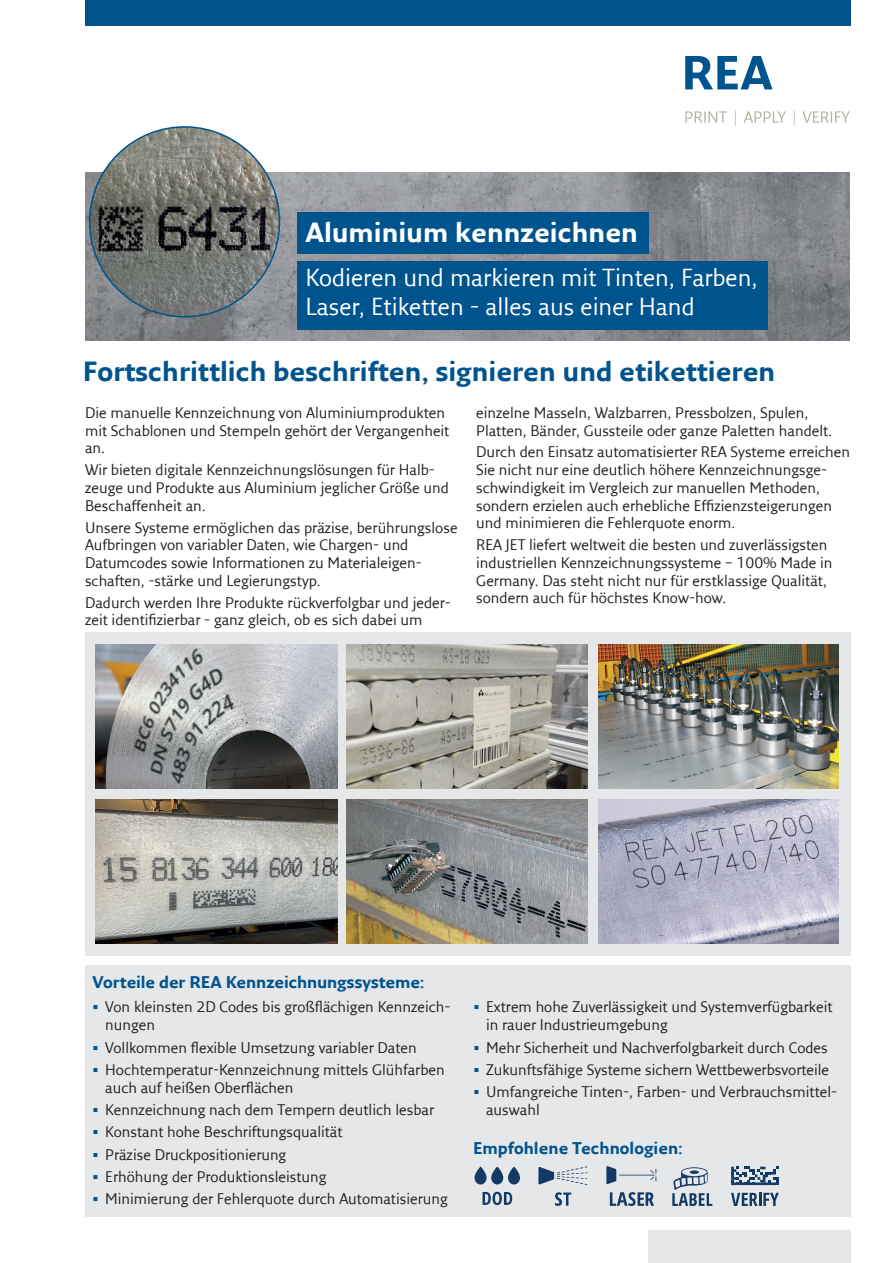
<style>
.page{position:relative;width:893px;height:1263px;background:#fff}
.page>*{position:absolute;margin:0;border:0;box-sizing:border-box;transform-origin:0 0}
.t1{font:700 27px "Fresco Sans LF";color:#00548e}
.t2{font:700 27px "Fresco Sans LF";color:#fff}
.t3{font:24px/29.2px "Fresco Sans LF";color:#fff}
.t4{font:700 16.5px "Fresco Sans LF";letter-spacing:-.005em;color:#00548e}
.t5{font:15px/17.7px "Fresco Sans LF";color:#231f20}
</style>
<div class="page">
<div style="left:85px;top:0;width:765px;height:26px;background:#00548e"></div>
<div style="left:648px;top:1230px;width:202px;height:33px;background:#e6e7e9"></div>
<div style="left:85px;top:965px;width:765px;height:252px;background:#e6e7e9"></div>
<img style="left:85px;top:172px;width:765px;height:168px">
<div style="left:297px;top:212px;width:352px;height:41px;background:#00548e"></div>
<div style="left:297px;top:261px;width:470px;height:69px;background:#00548e"></div>
<svg style="left:88px;top:126px;width:194px;height:193px;background:#7f827f"></svg>
<svg style="left:685px;top:110px;width:165px;height:16px"></svg>
<svg style="left:685px;top:56px;width:87px;height:33px"></svg>
<div style="left:85px;top:632px;width:765px;height:324px;background:#e6e7e9"></div>
<img style="left:599px;top:645px;width:240px;height:144px">
<img style="left:96px;top:645px;width:241px;height:144px">
<img style="left:347px;top:645px;width:240px;height:144px">
<img style="left:347px;top:799px;width:240px;height:144px">
<img style="left:96px;top:799px;width:241px;height:144px">
<img style="left:599px;top:799px;width:240px;height:144px">
<svg style="left:731px;top:1193px;width:48px;height:13px"></svg>
<svg style="left:731px;top:1167px;width:48px;height:18px"></svg>
<svg style="left:610px;top:1192px;width:44px;height:14px"></svg>
<svg style="left:606px;top:1166px;width:10px;height:18px"></svg>
<hr style="left:619px;top:1175px;width:36px;height:1px;background:#133a65">
<svg style="left:650px;top:1169px;width:7px;height:12px"></svg>
<svg style="left:555px;top:1192px;width:16px;height:14px"></svg>
<svg style="left:538px;top:1166px;width:49px;height:19px"></svg>
<svg style="left:672px;top:1167px;width:40px;height:39px"></svg>
<svg style="left:483px;top:1192px;width:29px;height:13px"></svg>
<svg style="left:474px;top:1166px;width:46px;height:18px"></svg>
<h1 class="t2" style="left:306px;top:215px;width:334px">Aluminium kennzeichnen</h1>
<h2 class="t3" style="left:306px;top:262px;width:454px">Kodieren und markieren mit Tinten, Farben,<br>Laser, Etiketten - alles aus einer Hand</h2>
<h1 class="t1" style="left:83px;top:355px;width:694px">Fortschrittlich beschriften, signieren und etikettieren</h1>
<p class="t5" style="left:85px;top:403px;width:366px">Die manuelle Kennzeichnung von Aluminiumprodukten mit Schablonen und Stempeln gehört der Vergangenheit an.</p>
<p class="t5" style="left:85px;top:461px;width:365px">Wir bieten digitale Kennzeichnungslösungen für Halb&shy;zeuge und Produkte aus Aluminium jeglicher Größe und<br>Beschaffenheit an.</p>
<p class="t5" style="left:85px;top:518px;width:374px">Unsere Systeme ermöglichen das präzise, berührungslose Aufbringen von variabler Daten, wie Chargen- und Datumcodes sowie Informationen zu Materialeigen&shy;schaften, -stärke und Legierungstyp.</p>
<p class="t5" style="left:85px;top:593px;width:367px">Dadurch werden Ihre Produkte rückverfolgbar und jeder&shy;zeit identifizierbar - ganz gleich, ob es sich dabei um</p>
<p class="t5" style="left:476px;top:403px;width:357px">einzelne Masseln, Walzbarren, Pressbolzen, Spulen,<br>Platten, Bänder, Gussteile oder ganze Paletten handelt.</p>
<p class="t5" style="left:476px;top:443px;width:375px">Durch den Einsatz automatisierter REA Systeme erreichen Sie nicht nur eine deutlich höhere Kennzeichnungsge&shy;schwindigkeit im Vergleich zur manuellen Methoden, sondern erzielen auch erhebliche Effizienzsteigerungen und minimieren die Fehlerquote enorm.</p>
<p class="t5" style="left:476px;top:536px;width:358px">REA JET liefert weltweit die besten und zuverlässigsten industriellen Kennzeichnungssysteme – 100% Made in Germany. Das steht nicht nur für erstklassige Qualität, sondern auch für höchstes Know-how.</p>
<p class="t4" style="left:92px;top:972px;width:333px">Vorteile der REA Kennzeichnungssysteme:</p>
<p class="t5" style="left:105px;top:998px;width:347px">Von kleinsten 2D Codes bis großflächigen Kennzeich&shy;nungen</p>
<p class="t5" style="left:105px;top:1036px;width:341px;line-height:22.2px">Vollkommen flexible Umsetzung variabler Daten<br>Hochtemperatur-Kennzeichnung mittels Glühfarben</p>
<p class="t5" style="left:105px;top:1076px;width:344px;line-height:22.2px">auch auf heißen Oberflächen<br>Kennzeichnung nach dem Tempern deutlich lesbar Konstant hohe Beschriftungsqualität<br>Präzise Druckpositionierung<br>Erhöhung der Produktionsleistung<br>Minimierung der Fehlerquote durch Automatisierung</p>
<p class="t5" style="left:486px;top:998px;width:348px">Extrem hohe Zuverlässigkeit und Systemverfügbarkeit in rauer Industrieumgebung</p>
<p class="t5" style="left:486px;top:1036px;width:353px;line-height:22.2px">Mehr Sicherheit und Nachverfolgbarkeit durch Codes<br>Zukunftsfähige Systeme sichern Wettbewerbsvorteile<br>Umfangreiche Tinten-, Farben- und Verbrauchsmittel-</p>
<p class="t5" style="left:486px;top:1101px;width:55px">auswahl</p>
<p class="t4" style="left:473px;top:1137px;width:211px">Empfohlene Technologien:</p>
</div>
